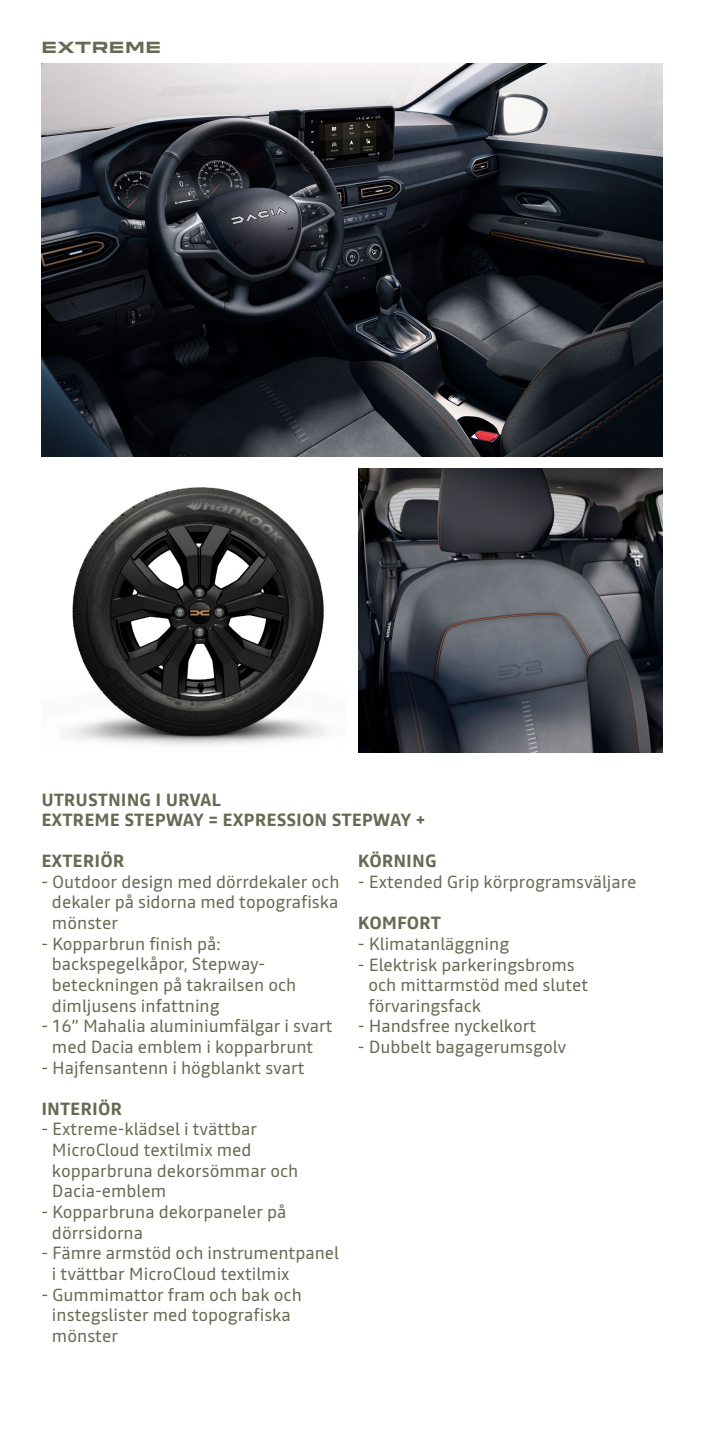
<style>
.page{position:relative;width:704px;height:1445px;background:#fff}
.page>*{position:absolute;margin:0;border:0;box-sizing:border-box;transform-origin:0 0}
.t1{font:17.5px/20.6px "Read";color:#646b52}
.t2{font:700 17.5px/20.6px "Read";color:#646b52}
.t3{font:700 15px "Dacia Block Extended";color:#646b52}
</style>
<div class="page">
<img style="left:41px;top:64px;width:621px;height:392px">
<img style="left:63px;top:487px;width:263px;height:259px">
<img style="left:358px;top:469px;width:304px;height:283px">
<p class="t3" style="left:41px;top:39px;width:121px">EXTREME</p>
<p class="t2" style="left:41px;top:789px;width:385px">UTRUSTNING I URVAL<br>EXTREME STEPWAY = EXPRESSION STEPWAY +</p>
<p class="t2" style="left:41px;top:850px;width:85px">EXTERIÖR</p>
<p class="t1" style="left:52px;top:871px;width:289px;text-align:justify;text-indent:-11px">- Outdoor design med dörrdekaler och dekaler på sidorna med topografiska mönster</p>
<p class="t1" style="left:52px;top:933px;width:246px;text-indent:-11px">- Kopparbrun finish på: backspegelkåpor, Stepway&shy;beteckningen på takrailsen och dimljusens infattning</p>
<p class="t1" style="left:41px;top:1015px;width:292px;text-align:center">- 16’’ Mahalia aluminiumfälgar i svart med Dacia emblem i kopparbrunt</p>
<p class="t1" style="left:41px;top:1057px;width:265px">- Hajfensantenn i högblankt svart</p>
<p class="t2" style="left:41px;top:1098px;width:82px">INTERIÖR</p>
<p class="t1" style="left:52px;top:1119px;width:248px;text-indent:-11px">- Extreme-klädsel i tvättbar<br>MicroCloud textilmix med kopparbruna dekorsömmar och<br>Dacia-emblem</p>
<p class="t1" style="left:52px;top:1201px;width:236px;text-indent:-11px">- Kopparbruna dekorpaneler på dörrsidorna</p>
<p class="t1" style="left:52px;top:1242px;width:288px;text-indent:-11px">- Fämre armstöd och instrumentpanel i tvättbar MicroCloud textilmix</p>
<p class="t1" style="left:52px;top:1284px;width:251px;text-indent:-11px">- Gummimattor fram och bak och instegslister med topografiska mönster</p>
<p class="t2" style="left:357px;top:850px;width:80px">KÖRNING</p>
<p class="t1" style="left:357px;top:871px;width:280px">- Extended Grip körprogramsväljare</p>
<p class="t2" style="left:357px;top:912px;width:85px">KOMFORT</p>
<p class="t1" style="left:357px;top:933px;width:153px">- Klimatanläggning</p>
<p class="t1" style="left:368px;top:954px;width:221px;text-indent:-11px">- Elektrisk parkeringsbroms och mittarmstöd med slutet förvaringsfack</p>
<p class="t1" style="left:357px;top:1016px;width:180px">- Handsfree nyckelkort</p>
<p class="t1" style="left:357px;top:1036px;width:210px">- Dubbelt bagagerumsgolv</p>
</div>
